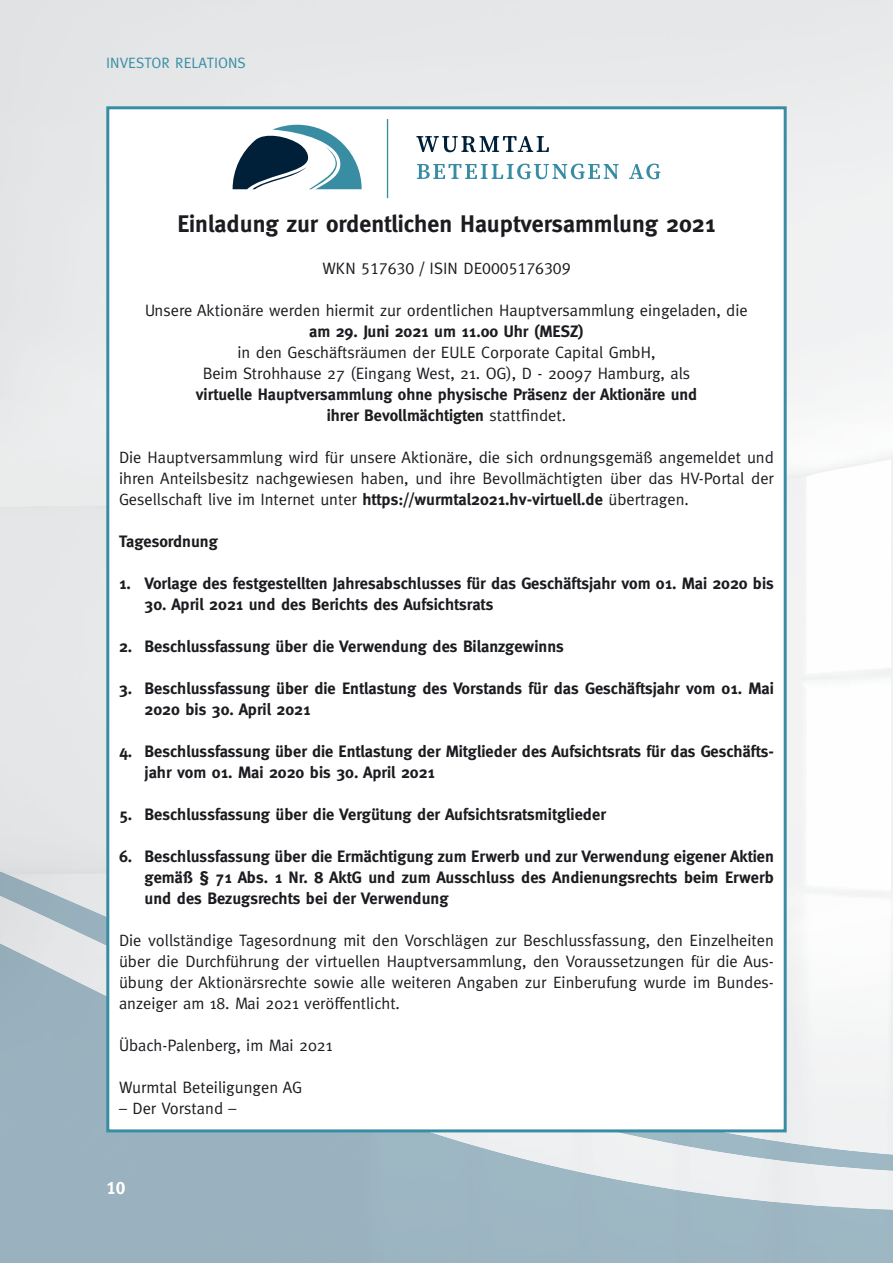
<style>
.page{position:relative;width:893px;height:1263px;background:#fff}
.page>*{position:absolute;margin:0;border:0;box-sizing:border-box;transform-origin:0 0}
.t1{font:700 24px "Meta";color:#1b1c20}
.t2{font:18px "Meta Bold Caps";color:#fff}
.t3{font:700 16.5px/21px "Meta";color:#1b1c20}
.t4{font:16.5px/21px "Meta";color:#1b1c20;text-align:justify}
.t5{font:16.5px "Meta Caps";color:#1b1c20}
.t6{font:15px "Meta";color:#388da3}
.s1{font-family:"Meta"}
.s2{font-weight:400}
.s3{font-weight:700}
</style>
<div class="page">
<img style="left:0;top:871px;width:106px;height:51px">
<img style="left:55px;top:921px;width:51px;height:22px">
<img style="left:569px;top:1120px;width:324px;height:39px">
<img style="left:0;top:943px;width:157px;height:320px">
<img style="left:525px;top:1159px;width:368px;height:104px">
<div style="left:108px;top:108px;width:677px;height:1023px;background:#fff"></div>
<hr style="left:387px;top:119px;width:1px;height:79px;background:#388da3">
<svg style="left:233px;top:125px;width:129px;height:64px"></svg>
<svg style="left:416px;top:136px;width:133px;height:16px"></svg>
<svg style="left:417px;top:164px;width:202px;height:15px"></svg>
<svg style="left:629px;top:164px;width:31px;height:15px"></svg>
<p class="t6" style="left:106px;top:54px;width:141px">INVESTOR RELATIONS</p>
<h1 class="t1" style="left:177px;top:210px;width:540px">Einladung zur ordentlichen Hauptversammlung 2021</h1>
<p class="t5" style="left:322px;top:259px;width:250px"><span class="s1">WKN</span> 517630 <span class="s1">/ ISIN</span> DE0005176309</p>
<p class="t4" style="left:145px;top:300px;width:604px">Unsere Aktionäre werden hiermit zur ordentlichen Hauptversammlung eingeladen, die</p>
<p class="t3" style="left:309px;top:321px;width:277px">am 29. Juni 2021 um 11.00 Uhr (MESZ)</p>
<p class="t4" style="left:203px;top:342px;width:489px;text-align:center">in den Geschäftsräumen der EULE Corporate Capital GmbH,<br>Beim Strohhause 27 (Eingang West, 21. OG), D - 20097 Hamburg, als</p>
<p class="t3" style="left:196px;top:384px;width:503px;text-align:center">virtuelle Hauptversammlung ohne physische Präsenz der Aktionäre und ihrer Bevollmächtigten <span class="s2">stattfindet.</span></p>
<p class="t4" style="left:119px;top:447px;width:656px">Die Hauptversammlung wird für unsere Aktionäre, die sich ordnungsgemäß angemeldet und ihren Anteilsbesitz nachgewiesen haben, und ihre Bevollmächtigten über das HV-Portal der Gesellschaft live im Internet unter <span class="s3">https://wurmtal2021.hv-virtuell.de</span> übertragen.</p>
<p class="t3" style="left:119px;top:531px;width:100px">Tagesordnung</p>
<p class="t3" style="left:119px;top:573px;width:656px">1. Vorlage des festgestellten Jahresabschlusses für das Geschäftsjahr vom 01. Mai 2020 bis</p>
<p class="t3" style="left:145px;top:594px;width:350px">30. April 2021 und des Berichts des Aufsichtsrats</p>
<p class="t3" style="left:119px;top:636px;width:446px">2. Beschlussfassung über die Verwendung des Bilanzgewinns</p>
<p class="t3" style="left:145px;top:678px;width:631px;text-indent:-26px">3. Beschlussfassung über die Entlastung des Vorstands für das Geschäftsjahr vom 01. Mai<br>2020 bis 30. April 2021</p>
<p class="t3" style="left:145px;top:741px;width:631px;text-indent:-26px">4. Beschlussfassung über die Entlastung der Mitglieder des Aufsichtsrats für das Geschäfts&shy;jahr vom 01. Mai 2020 bis 30. April 2021</p>
<p class="t3" style="left:119px;top:804px;width:488px">5. Beschlussfassung über die Vergütung der Aufsichtsratsmitglieder</p>
<p class="t3" style="left:145px;top:846px;width:631px;text-align:justify;text-indent:-26px">6. Beschlussfassung über die Ermächtigung zum Erwerb und zur Verwendung eigener Aktien gemäß § 71 Abs. 1 Nr. 8 AktG und zum Ausschluss des Andienungsrechts beim Erwerb und des Bezugsrechts bei der Verwendung</p>
<p class="t4" style="left:119px;top:930px;width:656px">Die vollständige Tagesordnung mit den Vorschlägen zur Beschlussfassung, den Einzelheiten über die Durchführung der virtuellen Hauptversammlung, den Voraussetzungen für die Aus&shy;übung der Aktionärsrechte sowie alle weiteren Angaben zur Einberufung wurde im Bundes&shy;anzeiger am 18. Mai 2021 veröffentlicht.</p>
<p class="t4" style="left:119px;top:1035px;width:215px">Übach-Palenberg, im Mai 2021</p>
<p class="t4" style="left:119px;top:1077px;width:184px">Wurmtal Beteiligungen AG</p>
<p class="t4" style="left:119px;top:1098px;width:119px">– Der Vorstand –</p>
<p class="t2" style="left:106px;top:1177px;width:21px">10</p>
</div>
